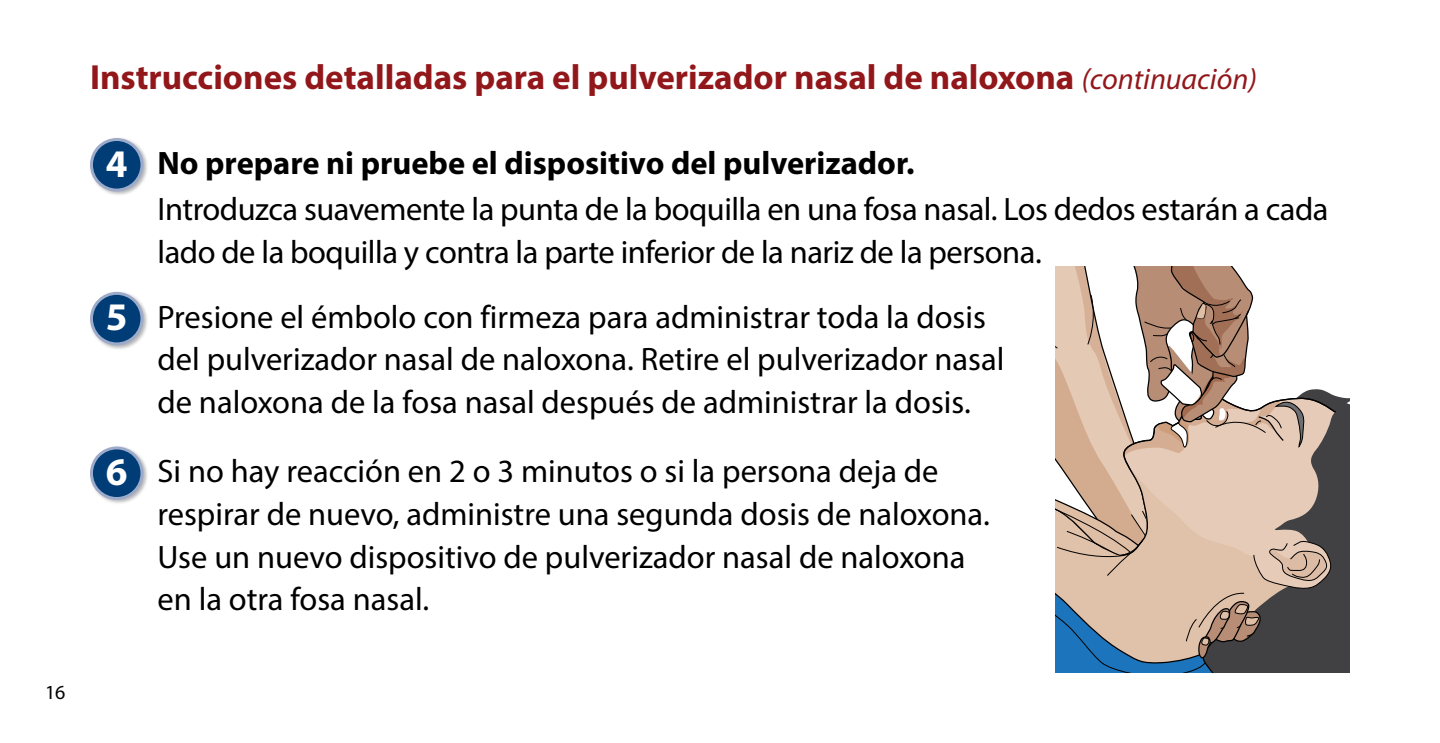
<style>
.page{position:relative;width:1440px;height:743px;background:#fff}
.page>*{position:absolute;margin:0;border:0;box-sizing:border-box;transform-origin:0 0}
.t1{font:700 39.25px "Myriad Pro";color:#fff}
.t2{font:700 35px "Myriad Pro";color:#92171a}
.t3{font:32.5px/42.5px "Myriad Pro";color:#000}
.t4{font:20px "Myriad Pro";color:#000}
.s1{font-weight:400;font-style:italic;font-size:30px}
.s2{font-weight:700}
</style>
<div class="page">
<div style="left:89px;top:137px;width:59px;height:59px;background:#000;opacity:.3"></div>
<div style="left:91px;top:139px;width:51px;height:51px;background:#003d77;border-radius:50%"></div>
<div style="left:90px;top:138px;width:53px;height:53px;border:3px solid #9dabcb;border-radius:50%"></div>
<div style="left:89px;top:291px;width:59px;height:59px;background:#000;opacity:.3"></div>
<div style="left:91px;top:293px;width:51px;height:51px;background:#003d77;border-radius:50%"></div>
<div style="left:90px;top:292px;width:53px;height:53px;border:3px solid #9dabcb;border-radius:50%"></div>
<div style="left:89px;top:445px;width:59px;height:59px;background:#000;opacity:.3"></div>
<div style="left:91px;top:448px;width:51px;height:50px;background:#003d77;border-radius:50%"></div>
<div style="left:90px;top:446px;width:53px;height:54px;border:3px solid #9dabcb;border-radius:50%"></div>
<svg style="left:1056px;top:266px;width:294px;height:406px"></svg>
<h2 class="t2" style="left:90px;top:55px;width:1169px">Instrucciones detalladas para el pulverizador nasal de naloxona <span class="s1">(continuación)</span></h2>
<h3 class="t1" style="left:106px;top:138px;width:23px">4</h3>
<p class="t3" style="left:158px;top:140px;width:1173px;line-height:46px"><span class="s2">No prepare ni pruebe el dispositivo del pulverizador.<br></span>Introduzca suavemente la punta de la boquilla en una fosa nasal. Los dedos estarán a cada</p>
<p class="t3" style="left:158px;top:230px;width:886px">lado de la boquilla y contra la parte inferior de la nariz de la persona.</p>
<h3 class="t1" style="left:106px;top:291px;width:23px">5</h3>
<p class="t3" style="left:157px;top:295px;width:849px">Presione el émbolo con firmeza para administrar toda la dosis del pulverizador nasal de naloxona. Retire el pulverizador nasal de naloxona de la fosa nasal después de administrar la dosis.</p>
<h3 class="t1" style="left:106px;top:446px;width:23px">6</h3>
<p class="t3" style="left:157px;top:449px;width:834px">Si no hay reacción en 2 o 3 minutos o si la persona deja de respirar de nuevo, administre una segunda dosis de naloxona.<br>Use un nuevo dispositivo de pulverizador nasal de naloxona en la otra fosa nasal.</p>
<p class="t4" style="left:45px;top:680px;width:22px">16</p>
</div>
